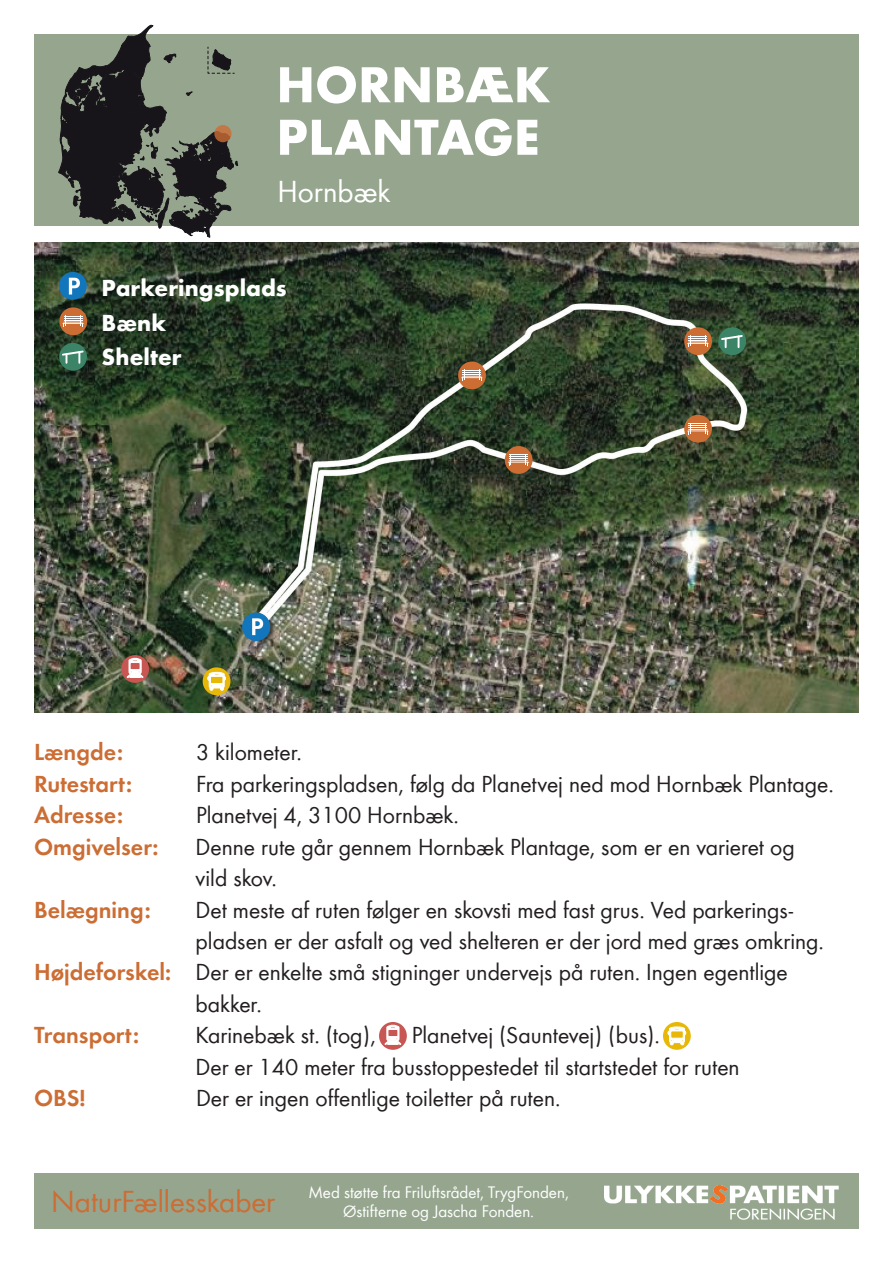
<style>
.page{position:relative;width:893px;height:1263px;background:#fff}
.page>*{position:absolute;margin:0;border:0;box-sizing:border-box;transform-origin:0 0}
.t1{font:700 52.5px/52.5px "Futura";color:#fff}
.t2{font:31.5px "Futura Boo";color:#fff}
.t3{font:24px/31.5px "Futura Boo";color:#231f20}
.t4{font:24px "Futura Dem";color:#cc6d34}
.t5{font:700 24px/34.5px "Futura";color:#fff}
.t6{font:17.25px/18.8px "Futura Boo";color:#fff}
.s1{font-family:"Futura Dem";color:#cc6d34}
.s2{font-size:31.5px;color:#cc6d34}
</style>
<div class="page">
<img style="left:34px;top:242px;width:825px;height:470px">
<div style="left:34px;top:34px;width:825px;height:191px;background:#96a68e"></div>
<svg style="left:58px;top:25px;width:180px;height:213px"></svg>
<div style="left:59px;top:272px;width:28px;height:28px;background:#1276bd;border-radius:50%"></div>
<svg style="left:69px;top:278px;width:11px;height:16px"></svg>
<div style="left:59px;top:307px;width:28px;height:28px;background:#cc6d34;border-radius:50%"></div>
<svg style="left:62px;top:316px;width:22px;height:11px"></svg>
<div style="left:59px;top:343px;width:28px;height:28px;background:#3b8467;border-radius:50%"></div>
<svg style="left:61px;top:349px;width:24px;height:14px"></svg>
<div style="left:505px;top:446px;width:28px;height:28px;background:#cc6d34;border-radius:50%"></div>
<svg style="left:508px;top:454px;width:21px;height:12px"></svg>
<div style="left:684px;top:415px;width:28px;height:28px;background:#cc6d34;border-radius:50%"></div>
<svg style="left:687px;top:423px;width:22px;height:11px"></svg>
<div style="left:684px;top:327px;width:28px;height:28px;background:#cc6d34;border-radius:50%"></div>
<svg style="left:687px;top:335px;width:22px;height:12px"></svg>
<div style="left:718px;top:327px;width:28px;height:28px;background:#3b8467;border-radius:50%"></div>
<svg style="left:721px;top:335px;width:22px;height:12px"></svg>
<div style="left:458px;top:361px;width:28px;height:28px;background:#cc6d34;border-radius:50%"></div>
<svg style="left:461px;top:370px;width:22px;height:11px"></svg>
<svg style="left:214px;top:125px;width:18px;height:17px"></svg>
<div style="left:242px;top:612px;width:28px;height:28px;background:#1276bd;border-radius:50%"></div>
<svg style="left:252px;top:618px;width:11px;height:17px"></svg>
<div style="left:379px;top:1022px;width:28px;height:28px;background:#c85652;border-radius:50%"></div>
<svg style="left:385px;top:1025px;width:16px;height:20px"></svg>
<svg style="left:663px;top:1022px;width:28px;height:28px"></svg>
<svg style="left:668px;top:1027px;width:18px;height:18px"></svg>
<div style="left:203px;top:667px;width:27px;height:28px;background:#e8b809;border-radius:50%"></div>
<svg style="left:208px;top:672px;width:18px;height:18px"></svg>
<div style="left:34px;top:1174px;width:825px;height:55px;background:#96a68e"></div>
<img style="left:605px;top:1186px;width:233px;height:34px">
<div style="left:121px;top:655px;width:28px;height:28px;background:#c85652;border-radius:50%"></div>
<svg style="left:127px;top:658px;width:16px;height:20px"></svg>
<h1 class="t1" style="left:276px;top:55px;width:276px">HORNBÆK<br>PLANTAGE</h1>
<h2 class="t2" style="left:277px;top:169px;width:115px">Hornbæk</h2>
<p class="t5" style="left:102px;top:270px;width:187px">Parkeringsplads<br>Bænk<br>Shelter</p>
<p class="t4" style="left:34px;top:735px;width:91px">Længde:</p>
<p class="t3" style="left:196px;top:735px;width:108px">3 kilometer.</p>
<p class="t4" style="left:34px;top:767px;width:100px">Rutestart:</p>
<p class="t3" style="left:196px;top:766px;width:639px">Fra parkeringspladsen, følg da Planetvej ned mod Hornbæk Plantage.</p>
<p class="t4" style="left:34px;top:798px;width:91px">Adresse:</p>
<p class="t3" style="left:196px;top:798px;width:264px">Planetvej 4, 3100 Hornbæk.</p>
<p class="t4" style="left:34px;top:830px;width:126px">Omgivelser:</p>
<p class="t3" style="left:196px;top:829px;width:601px">Denne rute går gennem Hornbæk Plantage, som er en varieret og vild skov.</p>
<p class="t4" style="left:34px;top:893px;width:118px">Belægning:</p>
<p class="t3" style="left:196px;top:892px;width:599px">Det meste af ruten følger en skovsti med fast grus. Ved parkerings-</p>
<p class="t3" style="left:196px;top:924px;width:630px">pladsen er der asfalt og ved shelteren er der jord med græs omkring.</p>
<p class="t3" style="left:34px;top:955px;width:755px"><span class="s1">Højdeforskel:</span> Der er enkelte små stigninger undervejs på ruten. Ingen egentlige</p>
<p class="t3" style="left:196px;top:987px;width:68px">bakker.</p>
<p class="t4" style="left:34px;top:1019px;width:106px">Transport:</p>
<p class="t3" style="left:196px;top:1018px;width:182px">Karinebæk st. (tog),</p>
<p class="t3" style="left:196px;top:1018px;width:546px;text-indent:216px">Planetvej (Sauntevej) (bus).<br>Der er 140 meter fra busstoppestedet til startstedet for ruten</p>
<p class="t4" style="left:34px;top:1082px;width:53px">OBS!</p>
<p class="t3" style="left:196px;top:1081px;width:366px">Der er ingen offentlige toiletter på ruten.</p>
<p class="t6" style="left:343px;top:1182px;width:227px;text-indent:-292px"><span class="s2">NaturFællesskaber</span> Med støtte fra Friluftsrådet, TrygFonden,<br>Østifterne og Jascha Fonden.</p>
</div>
